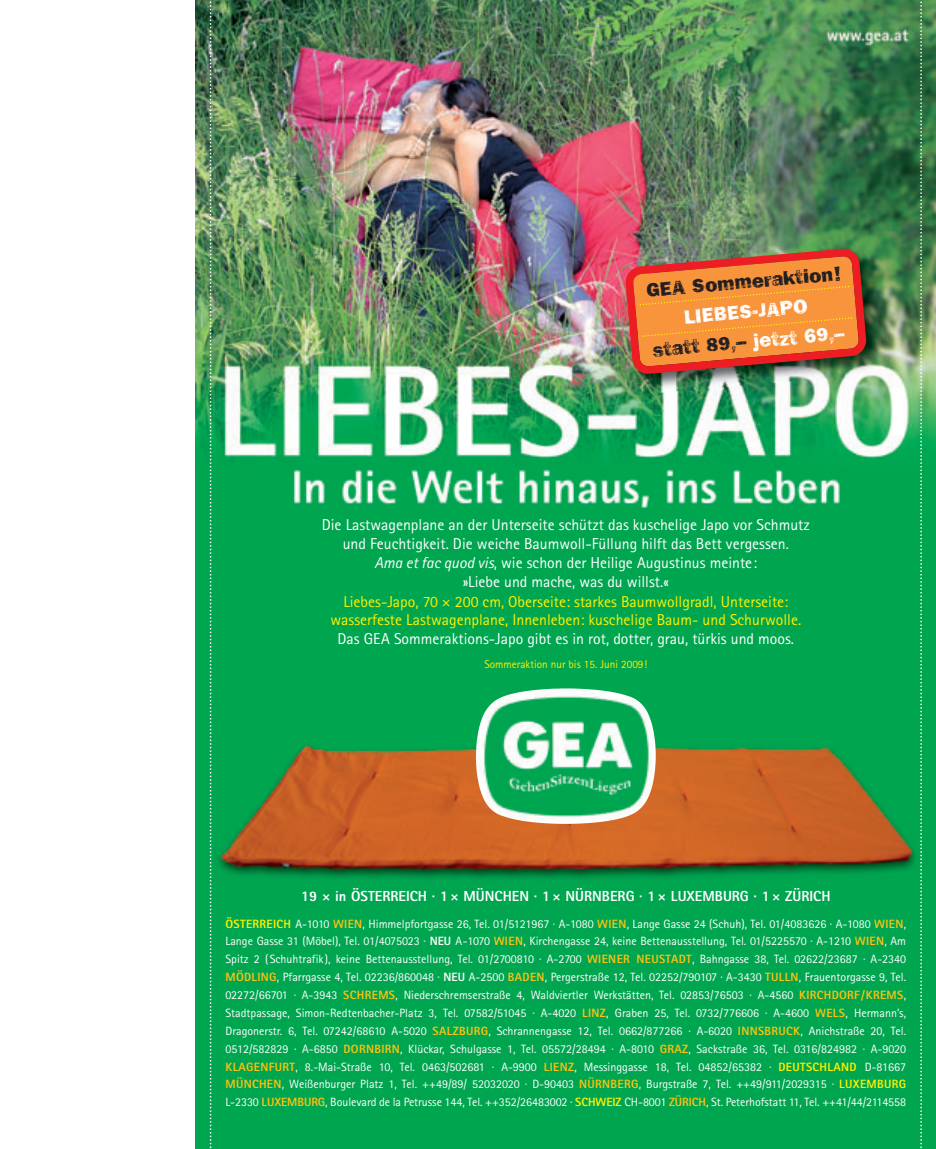
<style>
.page{position:relative;width:936px;height:1149px;background:#fff}
.page>*{position:absolute;margin:0;border:0;box-sizing:border-box;transform-origin:0 0}
.t1{font:20.25px/30px "Frankie";color:#fff;text-align:center}
.t2{font:20.25px "Frankie";color:#231f20}
.t3{font:15.75px/19.2px "Rotis Sans Serif";color:#fff;text-align:center}
.t4{font:15.75px "Rotis Sans Serif";color:#fff101}
.t5{font:800 14.55px "Rotis Sans Serif";color:#fff}
.t6{font:12px/17.9px "Rotis Sans Serif";letter-spacing:-.005em;color:#fff;text-align:justify}
.t7{font:11.25px "Rotis Sans Serif";color:#fff101}
.s1{color:#231f20}
.s2{font-style:italic}
.s3{color:#fff101}
.s4{font-family:"The Sans Semi Light Expert";color:#fff101}
.s5{font-family:"The Sans Semi Bold Expert";font-weight:400}
.s6{font-weight:800;color:#fff101}
.s7{font-weight:800;color:#fec210}
.s8{font-weight:800}
</style>
<div class="page">
<img style="left:196px;top:0;width:739px;height:1148px">
<img style="left:560px;top:688px;width:75px;height:11px">
<svg style="left:210px;top:0;width:1px;height:1148px"></svg>
<svg style="left:920px;top:0;width:1px;height:1148px"></svg>
<img style="left:616px;top:239px;width:272px;height:156px">
<img style="left:625px;top:248px;width:241px;height:126px">
<h1 class="t2" style="left:645px;top:283px;width:197px;rotate:-5deg">GEA Sommeraktion!</h1>
<h1 class="t1" style="left:649px;top:307px;width:194px;rotate:-5deg">LIEBES-JAPO<br><span class="s1">statt 89,–</span> jetzt 69,–</h1>
<p class="t3" style="left:322px;top:516px;width:489px">Die Lastwagenplane an der Unterseite schützt das kuschelige Japo vor Schmutz und Feuchtigkeit. Die weiche Baumwoll-Füllung hilft das Bett vergessen.<br><span class="s2">Ama et fac quod vis</span>, wie schon der Heilige Augustinus meinte:<br>»Liebe und mache, was du willst.«<br><span class="s3">Liebes-Japo, 70</span> <span class="s4">*</span> <span class="s3">200 cm, Oberseite: starkes Baumwollgradl, Unterseite:</span></p>
<h2 class="t4" style="left:330px;top:613px;width:472px">wasserfeste Lastwagenplane, Innenleben: kuschelige Baum- und Schurwolle.</h2>
<h2 class="t3" style="left:337px;top:630px;width:458px">Das GEA Sommeraktions-Japo gibt es in rot, dotter, grau, türkis und moos.</h2>
<p class="t7" style="left:484px;top:660px;width:164px">Sommeraktion nur bis 15. Juni 2009!</p>
<p class="t5" style="left:301px;top:890px;width:531px">19 <span class="s5">*</span> in ÖSTERREICH · 1 <span class="s5">*</span> MÜNCHEN · 1 <span class="s5">*</span> NÜRNBERG · 1 <span class="s5">*</span> LUXEMBURG · 1 <span class="s5">*</span> ZÜRICH</p>
<p class="t6" style="left:225px;top:915px;width:682px"><span class="s6">ÖSTERREICH</span> A-1010 <span class="s7">WIEN</span>, Himmelpfortgasse 26, Tel. 01/5121967 · A-1080 <span class="s7">WIEN</span>, Lange Gasse 24 (Schuh), Tel. 01/4083626 · A-1080 <span class="s7">WIEN</span>, Lange Gasse 31 (Möbel), Tel. 01/4075023 · <span class="s8">NEU</span> A-1070 <span class="s7">WIEN</span>, Kirchengasse 24, keine Betten ausstellung, Tel. 01/5225570 · A-1210 <span class="s7">WIEN</span>, Am Spitz 2 (Schuhtrafik), keine Betten ausstellung, Tel. 01/2700810 · A-2700 <span class="s7">WIENER NEUSTADT</span>, Bahngasse 38, Tel. 02622/23687 · A-2340<br><span class="s7">MÖDLING</span>, Pfarrgasse 4, Tel. 02236/860048 · <span class="s8">NEU</span> A-2500 <span class="s7">BADEN</span>, Pergerstraße 12, Tel. 02252/790107 · A-3430 <span class="s7">TULLN</span>, Frauentorgasse 9, Tel.<br>02272/66701 · A-3943 <span class="s7">SCHREMS</span>, Nieder schremser straße 4, Waldviertler Werkstätten, Tel. 02853/76503 · A-4560 <span class="s7">KIRCHDORF/KREMS</span>, Stadtpassage, Simon-Redtenbacher-Platz 3, Tel. 07582/51045 · A-4020 <span class="s7">LINZ</span>, Graben 25, Tel. 0732/776606 · A-4600 <span class="s7">WELS</span>, Hermann’s, Dragonerstr. 6, Tel. 07242/68610 A-5020 <span class="s7">SALZBURG</span>, Schrannengasse 12, Tel. 0662/877266 · A-6020 <span class="s7">INNSBRUCK</span>, Anichstraße 20, Tel.<br>0512/582829 · A-6850 <span class="s7">DORNBIRN</span>, Klückar, Schulgasse 1, Tel. 05572/28494 · A-8010 <span class="s7">GRAZ</span>, Sackstraße 36, Tel. 0316/824982 · A-9020<br><span class="s7">KLAGENFURT</span>, 8.-Mai-Straße 10, Tel. 0463/502681 · A-9900 <span class="s7">LIENZ</span>, Messinggasse 18, Tel. 04852/65382 · <span class="s6">DEUTSCHLAND</span> D-81667<br><span class="s7">MÜNCHEN</span>, Weißenburger Platz 1, Tel. ++49/89/ 52032020 · D-90403 <span class="s7">NÜRNBERG</span>, Burgstraße 7, Tel. ++49/911/2029315 · <span class="s6">LUXEMBURG </span>L-2330 <span class="s7">LUXEMBURG</span>, Boulevard de la Petrusse 144, Tel. ++352/26483002 · <span class="s6">SCHWEIZ</span> CH-8001 <span class="s7">ZÜRICH</span>, St. Peterhofstatt 11, Tel. ++41/44/2114558</p>
</div>
